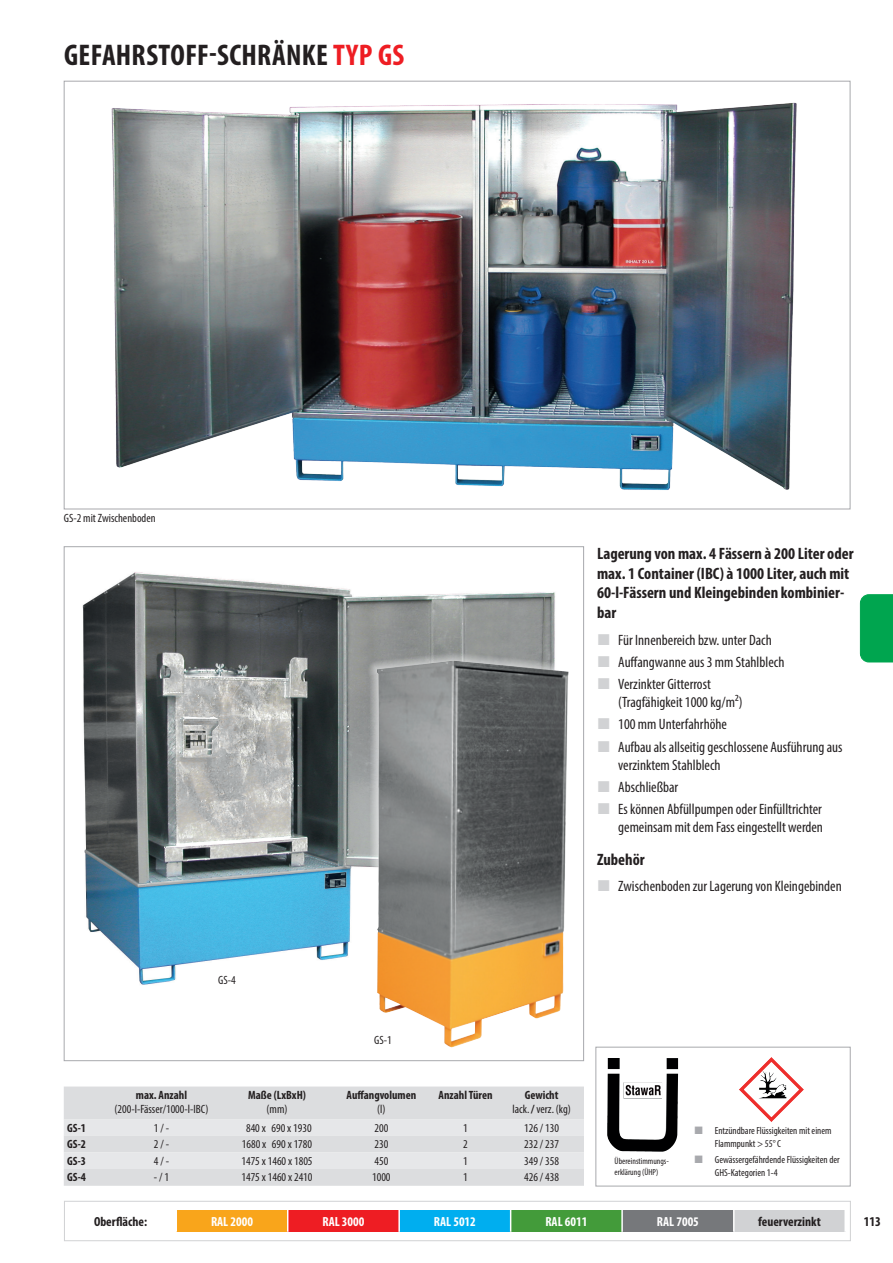
<style>
.page{position:relative;width:893px;height:1263px;background:#fff}
.page>*{position:absolute;margin:0;border:0;box-sizing:border-box;transform-origin:0 0}
.t1{font:700 condensed 30px "Myriad Pro";letter-spacing:.01em;color:#231f20}
.t2{font:700 condensed 16.5px/19.8px "Myriad Pro";color:#231f20}
.t3{font:condensed 15px/22.2px "Myriad Pro";color:#231f20}
.t4{font:700 condensed 13.5px "Myriad Pro";color:#231f20}
.t5{font:700 condensed 13.2px "Myriad Pro";color:#fff}
.t6{font:700 condensed 13.2px "Myriad Pro";color:#231f20}
.t7{font:condensed 12px/14.4px "Myriad Pro";color:#231f20;text-align:center}
.t8{font:700 condensed 12px "Myriad Pro";color:#231f20}
.t9{font:condensed 10.35px/12.3px "Myriad Pro";color:#231f20}
.t10{font:condensed 8.85px/10.6px "Myriad Pro";color:#231f20}
.s1{color:#ee1d23}
.s2{font-weight:700}
</style>
<div class="page">
<div style="left:176px;top:1210px;width:112px;height:21px;background:#f9a51b"></div>
<div style="left:288px;top:1210px;width:111px;height:21px;background:#ee1d23"></div>
<div style="left:399px;top:1210px;width:112px;height:21px;background:#00aeef"></div>
<div style="left:511px;top:1210px;width:111px;height:21px;background:#439b3a"></div>
<div style="left:622px;top:1210px;width:112px;height:21px;background:#76787b"></div>
<div style="left:734px;top:1210px;width:111px;height:21px;background:#d1d2d4"></div>
<hr style="left:398px;top:1210px;width:2px;height:21px;background:#fff">
<hr style="left:621px;top:1210px;width:2px;height:21px;background:#fff">
<hr style="left:844px;top:1210px;width:2px;height:21px;background:#fff">
<svg style="left:287px;top:1210px;width:1px;height:22px"></svg>
<svg style="left:510px;top:1210px;width:1px;height:22px"></svg>
<svg style="left:733px;top:1210px;width:1px;height:22px"></svg>
<svg style="left:176px;top:1210px;width:1px;height:22px"></svg>
<div style="left:64px;top:1201px;width:787px;height:40px;border:1px solid #d1d2d4"></div>
<div style="left:860px;top:594px;width:33px;height:69px;background:#00a54f"></div>
<img style="left:82px;top:572px;width:473px;height:413px">
<img style="left:111px;top:102px;width:686px;height:388px">
<svg style="left:369px;top:652px;width:200px;height:396px;background:#9b8d78"></svg>
<img style="left:377px;top:661px;width:75px;height:202px">
<div style="left:64px;top:1086px;width:520px;height:100px;background:#dcdddf"></div>
<svg style="left:64px;top:1119px;width:520px;height:50px;background:#e2e3e5"></svg>
<div style="left:595px;top:1047px;width:256px;height:139px;border:1px solid #a8a9ad"></div>
<img style="left:739px;top:1057px;width:65px;height:65px">
<img style="left:607px;top:1058px;width:71px;height:91px">
<h1 class="t1" style="left:64px;top:36px;width:342px">GEFAHRSTOFF-SCHRÄNKE <span class="s1">TYP GS</span></h1>
<p class="t7" style="left:64px;top:511px;width:93px">GS-2 mit Zwischenboden</p>
<p class="t2" style="left:597px;top:543px;width:258px">Lagerung von max. 4 Fässern à 200 Liter oder max. 1 Container (IBC) à 1000 Liter, auch mit 60-l-Fässern und Kleingebinden kombinier&shy;bar</p>
<p class="t3" style="left:618px;top:628px;width:168px">Für Innenbereich bzw. unter Dach<br>Auffangwanne aus 3 mm Stahlblech<br>Verzinkter Gitterrost</p>
<p class="t3" style="left:618px;top:691px;width:226px">(Tragfähigkeit 1000 kg/m²)<br>100 mm Unterfahrhöhe<br>Aufbau als allseitig geschlossene Ausführung aus</p>
<p class="t3" style="left:618px;top:753px;width:205px">verzinktem Stahlblech<br>Abschließbar<br>Es können Abfüllpumpen oder Einfülltrichter</p>
<p class="t3" style="left:618px;top:816px;width:206px">gemeinsam mit dem Fass eingestellt werden</p>
<p class="t2" style="left:597px;top:849px;width:49px">Zubehör</p>
<p class="t3" style="left:618px;top:875px;width:225px">Zwischenboden zur Lagerung von Kleingebinden</p>
<p class="t7" style="left:218px;top:973px;width:19px">GS-4</p>
<p class="t8" style="left:136px;top:1087px;width:53px">max. Anzahl</p>
<p class="t7" style="left:114px;top:1102px;width:96px">(200-l-Fässer/1000-l-IBC)</p>
<p class="t8" style="left:248px;top:1087px;width:59px">Maße (LxBxH)</p>
<p class="t7" style="left:267px;top:1102px;width:22px">(mm)</p>
<p class="t7" style="left:374px;top:1032px;width:19px">GS-1</p>
<p class="t8" style="left:346px;top:1087px;width:71px">Auffangvolumen</p>
<p class="t7" style="left:377px;top:1102px;width:10px">(l)</p>
<p class="t8" style="left:439px;top:1087px;width:56px">Anzahl Türen</p>
<p class="t7" style="left:512px;top:1088px;width:60px"><span class="s2">Gewicht<br></span>lack. <span class="s2">/</span> verz. (kg)</p>
<p class="t8" style="left:67px;top:1120px;width:20px">GS-1</p>
<p class="t7" style="left:154px;top:1121px;width:17px">1 / -</p>
<p class="t7" style="left:246px;top:1121px;width:67px">840 x 690 x 1930</p>
<p class="t7" style="left:374px;top:1121px;width:15px">200</p>
<p class="t7" style="left:463px;top:1121px;width:6px">1</p>
<p class="t7" style="left:524px;top:1121px;width:36px">126 / 130</p>
<p class="t8" style="left:67px;top:1136px;width:20px">GS-2</p>
<p class="t7" style="left:154px;top:1136px;width:17px">2 / -</p>
<p class="t7" style="left:242px;top:1136px;width:72px">1680 x 690 x 1780</p>
<p class="t7" style="left:374px;top:1136px;width:15px">230</p>
<p class="t7" style="left:463px;top:1136px;width:6px">2</p>
<p class="t7" style="left:524px;top:1136px;width:36px">232 / 237</p>
<p class="t8" style="left:67px;top:1153px;width:20px">GS-3</p>
<p class="t7" style="left:154px;top:1153px;width:17px">4 / -</p>
<p class="t7" style="left:241px;top:1153px;width:73px">1475 x 1460 x 1805</p>
<p class="t7" style="left:374px;top:1153px;width:15px">450</p>
<p class="t7" style="left:463px;top:1153px;width:6px">1</p>
<p class="t7" style="left:524px;top:1153px;width:36px">349 / 358</p>
<p class="t8" style="left:67px;top:1170px;width:20px">GS-4</p>
<p class="t7" style="left:154px;top:1170px;width:17px">- / 1</p>
<p class="t7" style="left:241px;top:1170px;width:73px">1475 x 1460 x 2410</p>
<p class="t7" style="left:372px;top:1170px;width:20px">1000</p>
<p class="t7" style="left:463px;top:1170px;width:6px">1</p>
<p class="t7" style="left:524px;top:1170px;width:36px">426 / 438</p>
<p class="t10" style="left:615px;top:1156px;width:56px">Übereinstimmungs&shy;erklärung (ÜHP)</p>
<p class="t9" style="left:715px;top:1125px;width:118px">Entzündbare Flüssigkeiten mit einem<br>Flammpunkt &gt; 55° C</p>
<p class="t9" style="left:715px;top:1153px;width:126px">Gewässergefährdende Flüssigkeiten der<br>GHS-Kategorien 1-4</p>
<p class="t6" style="left:94px;top:1213px;width:55px">Oberfläche:</p>
<p class="t5" style="left:211px;top:1213px;width:43px">RAL 2000</p>
<p class="t5" style="left:322px;top:1213px;width:43px">RAL 3000</p>
<p class="t5" style="left:434px;top:1213px;width:43px">RAL 5012</p>
<p class="t5" style="left:545px;top:1213px;width:43px">RAL 6011</p>
<p class="t5" style="left:657px;top:1213px;width:43px">RAL 7005</p>
<p class="t6" style="left:758px;top:1213px;width:64px">feuerverzinkt</p>
<p class="t4" style="left:864px;top:1213px;width:19px">113</p>
</div>
